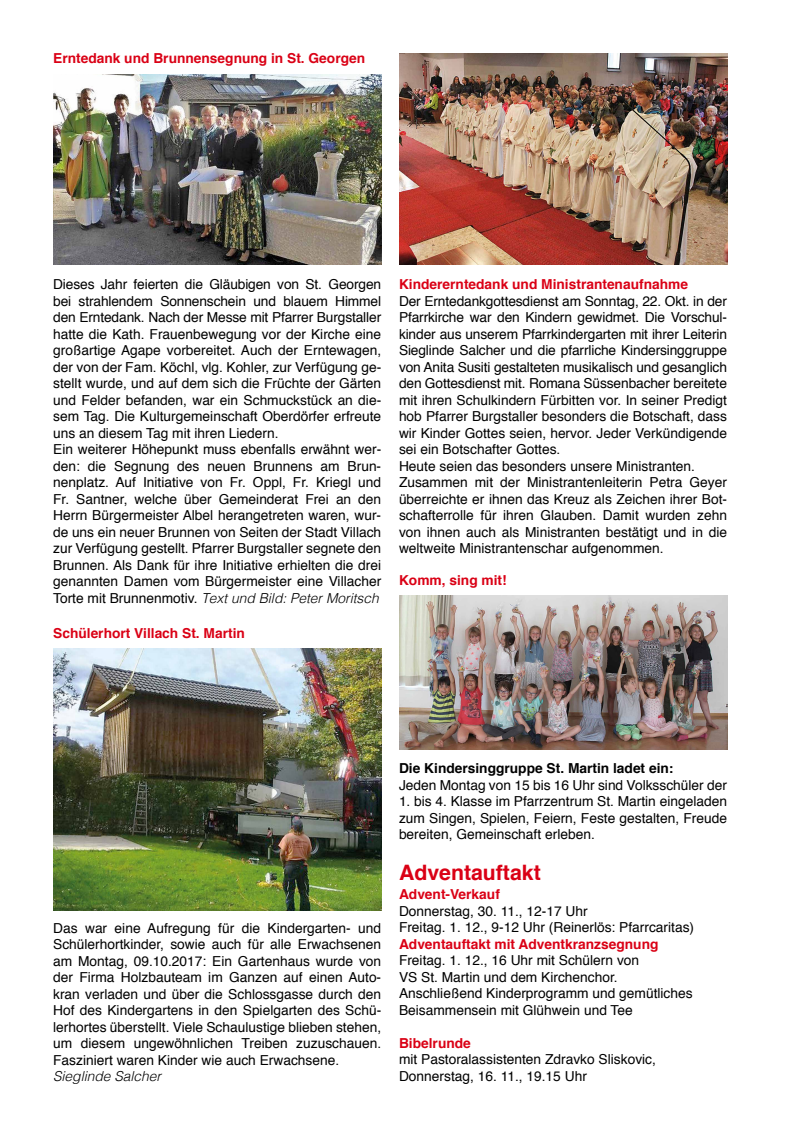
<style>
.page{position:relative;width:798px;height:1134px;background:#fff}
.page>*{position:absolute;margin:0;border:0;box-sizing:border-box;transform-origin:0 0}
.t1{font:700 21.25px "Helvetica";color:#da0015}
.t2{font:13.75px/16.5px "Helvetica";color:#000}
.t3{font:700 13.75px "Helvetica";color:#da0015}
.t4{font:700 13.75px "Helvetica";color:#000}
.t5{font:italic 300 13.75px "Helvetica";color:#000}
.s1{font-weight:300;font-style:italic}
</style>
<div class="page">
<img style="left:53px;top:74px;width:328px;height:190px">
<img style="left:53px;top:648px;width:328px;height:263px">
<img style="left:399px;top:53px;width:327px;height:211px">
<img style="left:399px;top:596px;width:327px;height:154px">
<p class="t3" style="left:53px;top:48px;width:313px">Erntedank und Brunnensegnung in St. Georgen</p>
<p class="t2" style="left:53px;top:277px;width:329px">Dieses Jahr feierten die Gläubigen von St. Georgen bei strahlendem Sonnenschein und blauem Himmel den Erntedank. Nach der Messe mit Pfarrer Burgstaller hatte die Kath. Frauenbewegung vor der Kirche eine großartige Agape vorbereitet. Auch der Erntewagen, der von der Fam. Köchl, vlg. Kohler, zur Verfügung ge&shy;stellt wurde, und auf dem sich die Früchte der Gärten und Felder befanden, war ein Schmuckstück an die&shy;sem Tag. Die Kulturgemeinschaft Oberdörfer erfreute uns an diesem Tag mit ihren Liedern.<br>Ein weiterer Höhepunkt muss ebenfalls erwähnt wer&shy;den: die Segnung des neuen Brunnens am Brun&shy;nenplatz. Auf Initiative von Fr. Oppl, Fr. Kriegl und Fr. Santner, welche über Gemeinderat Frei an den Herrn Bürgermeister Albel herangetreten waren, wur&shy;de uns ein neuer Brunnen von Seiten der Stadt Villach zur Verfügung gestellt. Pfarrer Burgstaller segnete den Brunnen. Als Dank für ihre Initiative erhielten die drei genannten Damen vom Bürgermeister eine Villacher Torte mit Brunnenmotiv. <span class="s1">Text und Bild: Peter Moritsch</span></p>
<p class="t3" style="left:53px;top:622px;width:193px">Schülerhort Villach St. Martin</p>
<p class="t3" style="left:399px;top:273px;width:290px">Kindererntedank und Ministrantenaufnahme</p>
<p class="t2" style="left:399px;top:293px;width:329px">Der Erntedankgottesdienst am Sonntag, 22. Okt. in der Pfarrkirche war den Kindern gewidmet. Die Vorschul&shy;kinder aus unserem Pfarrkindergarten mit ihrer Leiterin Sieglinde Salcher und die pfarrliche Kindersinggruppe von Anita Susiti gestalteten musikalisch und gesanglich den Gottesdienst mit. Romana Süssenbacher bereitete mit ihren Schulkindern Fürbitten vor. In seiner Predigt hob Pfarrer Burgstaller besonders die Botschaft, dass wir Kinder Gottes seien, hervor. Jeder Verkündigende sei ein Botschafter Gottes.<br>Heute seien das besonders unsere Ministranten.<br>Zusammen mit der Ministrantenleiterin Petra Geyer überreichte er ihnen das Kreuz als Zeichen ihrer Bot&shy;schafterrolle für ihren Glauben. Damit wurden zehn von ihnen auch als Ministranten bestätigt und in die weltweite Ministrantenschar aufgenommen.</p>
<p class="t3" style="left:399px;top:569px;width:109px">Komm, sing mit!</p>
<p class="t2" style="left:53px;top:920px;width:329px;text-align:justify">Das war eine Aufregung für die Kindergarten- und Schülerhortkinder, sowie auch für alle Erwachsenen am Montag, 09.10.2017: Ein Gartenhaus wurde von der Firma Holzbauteam im Ganzen auf einen Auto&shy;kran verladen und über die Schlossgasse durch den Hof des Kindergartens in den Spielgarten des Schü&shy;lerhortes überstellt. Viele Schaulustige blieben stehen, um diesem ungewöhnlichen Treiben zuzuschauen.<br>Fasziniert waren Kinder wie auch Erwachsene.</p>
<p class="t5" style="left:53px;top:1064px;width:109px">Sieglinde Salcher</p>
<p class="t4" style="left:399px;top:757px;width:276px">Die Kindersinggruppe St. Martin ladet ein:</p>
<p class="t2" style="left:399px;top:777px;width:329px">Jeden Montag von 15 bis 16 Uhr sind Volksschüler der</p>
<p class="t2" style="left:399px;top:793px;width:329px;text-align:justify">1. bis 4. Klasse im Pfarrzentrum St. Martin eingeladen zum Singen, Spielen, Feiern, Feste gestalten, Freude bereiten, Gemeinschaft erleben.</p>
<h1 class="t1" style="left:399px;top:855px;width:143px">Adventauftakt</h1>
<p class="t3" style="left:399px;top:883px;width:102px">Advent-Verkauf</p>
<p class="t2" style="left:399px;top:903px;width:296px">Donnerstag, 30. 11., 12-17 Uhr<br>Freitag. 1. 12., 9-12 Uhr (Reinerlös: Pfarrcaritas)</p>
<p class="t3" style="left:399px;top:932px;width:261px">Adventauftakt mit Adventkranzsegnung</p>
<p class="t2" style="left:399px;top:952px;width:295px">Freitag. 1. 12., 16 Uhr mit Schülern von<br>VS St. Martin und dem Kirchenchor.<br>Anschließend Kinderprogramm und gemütliches Beisammensein mit Glühwein und Tee</p>
<p class="t3" style="left:399px;top:1031px;width:73px">Bibelrunde</p>
<p class="t2" style="left:399px;top:1051px;width:258px">mit Pastoralassistenten Zdravko Sliskovic,<br>Donnerstag, 16. 11., 19.15 Uhr</p>
</div>
